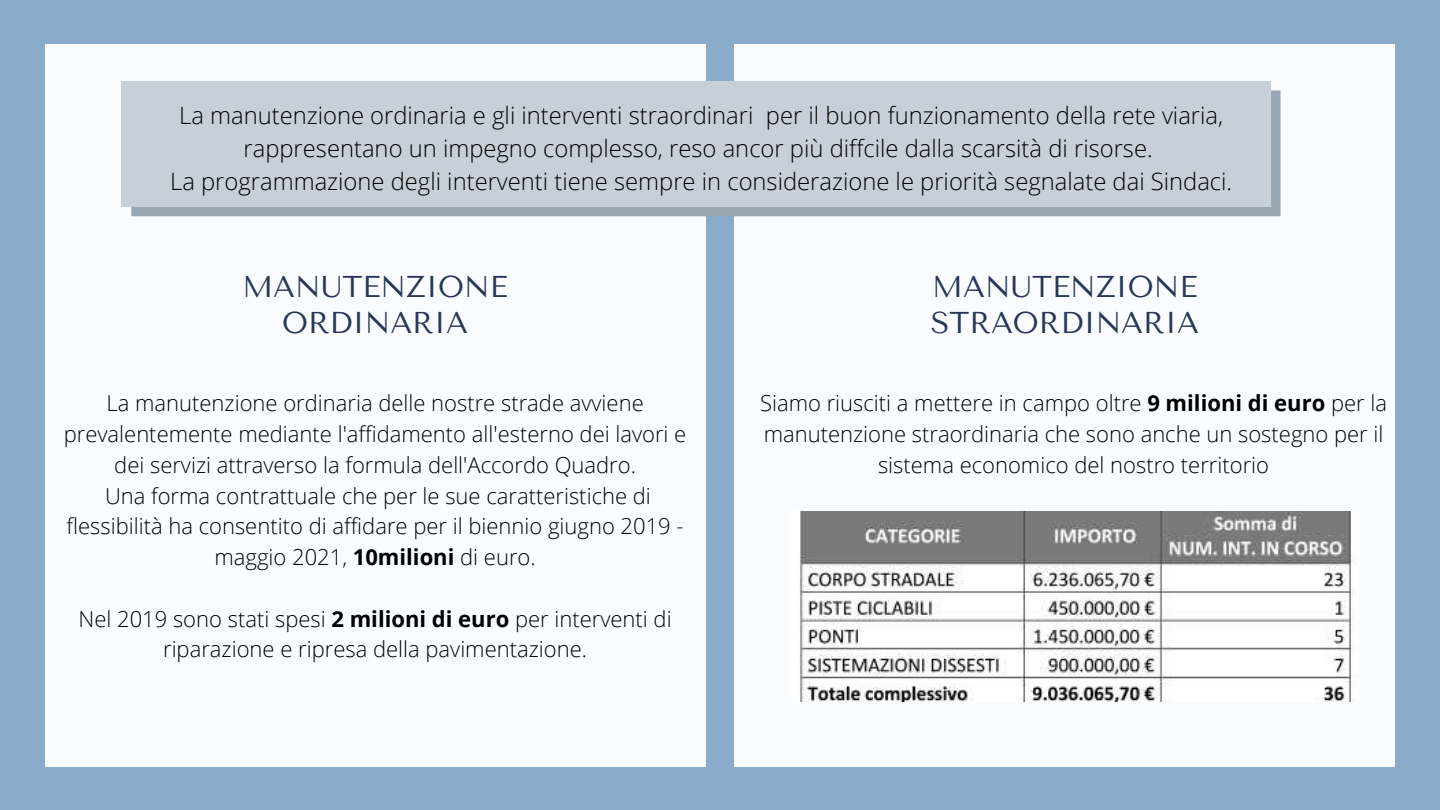
<style>
.page{position:relative;width:1440px;height:810px;background:#8aabca}
.page>*{position:absolute;margin:0;border:0;box-sizing:border-box;transform-origin:0 0}
.t1{font:30px/36px "Tenor Sans";color:#273755;text-align:center}
.t2{font:300 23.8px/33.1px "Open Sans";color:#000;text-align:center}
.t3{font:300 22px/30.8px "Open Sans";color:#000;text-align:center}
.s1{font-weight:700}
</style>
<div class="page">
<div style="left:45px;top:44px;width:660px;height:723px;background:#f9fcff"></div>
<div style="left:734px;top:44px;width:661px;height:723px;background:#f9fcff"></div>
<div style="left:131px;top:90px;width:1150px;height:126px;background:#9aa7b2"></div>
<div style="left:122px;top:81px;width:1149px;height:126px;background:#c7d0d8"></div>
<img style="left:799px;top:511px;width:559px;height:191px">
<p class="t2" style="left:170px;top:98px;width:1064px">La manutenzione ordinaria e gli interventi straordinari per il buon funzionamento della rete viaria, rappresentano un impegno complesso, reso ancor più diffcile dalla scarsità di risorse.<br>La programmazione degli interventi tiene sempre in considerazione le priorità segnalate dai Sindaci.</p>
<h1 class="t1" style="left:243px;top:269px;width:267px">MANUTENZIONE<br>ORDINARIA</h1>
<h1 class="t1" style="left:931px;top:269px;width:270px;text-align:left">MANUTENZIONE<br>STRAORDINARIA</h1>
<p class="t3" style="left:64px;top:387px;width:624px">La manutenzione ordinaria delle nostre strade avviene prevalentemente mediante l'affidamento all'esterno dei lavori e dei servizi attraverso la formula dell'Accordo Quadro.<br>Una forma contrattuale che per le sue caratteristiche di flessibilità ha consentito di affidare per il biennio giugno 2019 - maggio 2021, <span class="s1">10milioni</span> di euro.</p>
<p class="t3" style="left:79px;top:603px;width:595px">Nel 2019 sono stati spesi <span class="s1">2 milioni di euro</span> per interventi di riparazione e ripresa della pavimentazione.</p>
<p class="t3" style="left:760px;top:387px;width:628px">Siamo riusciti a mettere in campo oltre <span class="s1">9 milioni di euro</span> per la manutenzione straordinaria che sono anche un sostegno per il sistema economico del nostro territorio</p>
</div>
